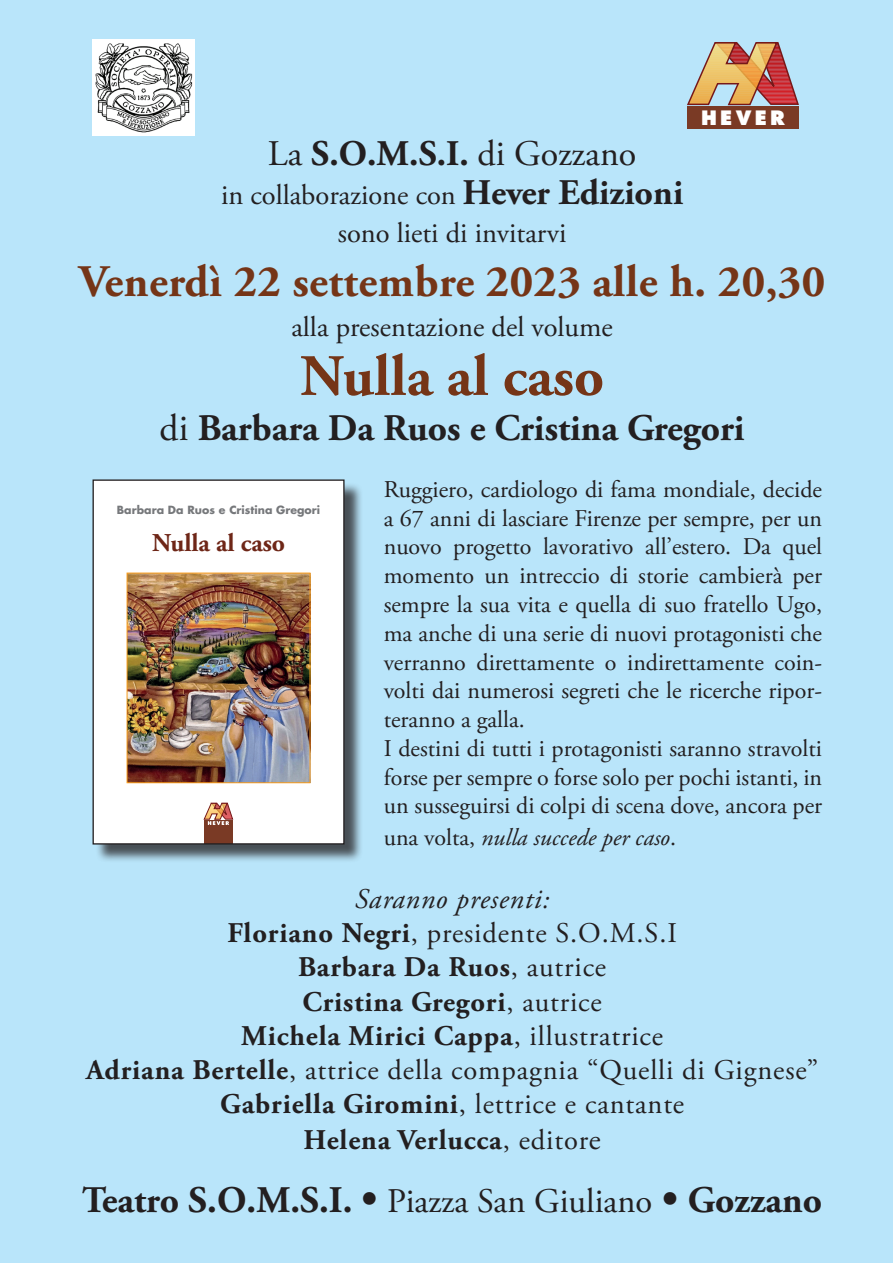
<style>
.page{position:relative;width:893px;height:1263px;background:#b9e5fa}
.page>*{position:absolute;margin:0;border:0;box-sizing:border-box;transform-origin:0 0}
.t1{font:700 58.5px "Adobe Garamond Pro";color:#753517}
.t2{font:700 45px "Adobe Garamond Pro";letter-spacing:.01em;color:#753517}
.t3{font:700 37.5px "Adobe Garamond Pro";color:#231f20}
.t4{font:36px "Adobe Garamond Pro";color:#231f20}
.t5{font:28.5px/34.5px "Adobe Garamond Pro";letter-spacing:.02em;color:#231f20;text-align:center}
.t6{font:28.5px/37.5px "Adobe Garamond Pro";color:#231f20;text-align:center}
.t7{font:700 25.65px "Adobe Garamond Pro";color:#6e2617}
.t8{font:24px/28.8px "Adobe Garamond Pro";color:#231f20}
.t9{font:italic 24px "Adobe Garamond Pro";color:#231f20}
.t10{font:800 19.35px "Futura";letter-spacing:.17em;color:#fff}
.t11{font:700 10.95px "Futura";color:#76787b}
.s1{font-weight:700}
.s2{font-weight:700;font-size:36px}
.s3{font-weight:400}
.s4{font-style:normal}
.s5{font-style:italic}
.s6{font-size:30px}
.s7{font-size:40.5px}
.s8{font-weight:400;font-size:34.5px}
</style>
<div class="page">
<svg style="left:687px;top:42px;width:112px;height:63px"></svg>
<div style="left:687px;top:106px;width:112px;height:23px;background:#7a3a25"></div>
<img style="left:93px;top:40px;width:102px;height:95px">
<div style="left:95px;top:482px;width:268px;height:381px;background:#231f20;opacity:.75"></div>
<div style="left:93px;top:480px;width:251px;height:363px;background:#fff"></div>
<div style="left:204px;top:820px;width:29px;height:23px;background:#7a3a25"></div>
<svg style="left:204px;top:803px;width:29px;height:22px"></svg>
<img style="left:129px;top:575px;width:179px;height:206px">
<div style="left:127px;top:573px;width:183px;height:210px;border:1px solid #f89c1c"></div>
<div style="left:93px;top:479px;width:252px;height:365px;border:1px solid #231f20"></div>
<p class="t10" style="left:701px;top:105px;width:85px">HEVER</p>
<h3 class="t4" style="left:268px;top:132px;width:370px">La <span class="s1">S.O.M.S.I.</span> di Gozzano</h3>
<p class="t6" style="left:221px;top:178px;width:464px">in collaborazione con <span class="s2">Hever Edizioni </span>sono lieti di invitarvi</p>
<h2 class="t2" style="left:79px;top:255px;width:747px">Venerdì 22 settembre 2023 alle h. 20,30</h2>
<p class="t6" style="left:291px;top:310px;width:323px">alla presentazione del volume</p>
<h1 class="t1" style="left:300px;top:342px;width:305px">Nulla al caso</h1>
<h3 class="t3" style="left:160px;top:406px;width:587px"><span class="s3">di</span> Barbara Da Ruos e Cristina Gregori</h3>
<p class="t11" style="left:117px;top:503px;width:205px">Barbara Da Ruos e Cristina Gregori</p>
<p class="t7" style="left:152px;top:528px;width:135px">Nulla al caso</p>
<p class="t8" style="left:384px;top:476px;width:440px">Ruggiero, cardiologo di fama mondiale, decide a 67 anni di lasciare Firenze per sempre, per un nuovo progetto lavorativo all’estero. Da quel momento un intreccio di storie cambierà per sempre la sua vita e quella di suo fratello Ugo, ma anche di una serie di nuovi protagonisti che verranno direttamente o indirettamente coin&shy;volti dai numerosi segreti che le ricerche ripor&shy;teranno a galla.<br>I destini di tutti i protagonisti saranno stravolti forse per sempre o forse solo per pochi istanti, in un susseguirsi di colpi di scena dove, ancora per</p>
<p class="t9" style="left:384px;top:823px;width:294px"><span class="s4">una volta,</span> nulla succede per caso<span class="s4">.</span></p>
<p class="t5" style="left:86px;top:883px;width:733px"><span class="s5">Saranno presenti:<br></span><span class="s1">Floriano Negri</span>, presidente S.O.M.S.I<br><span class="s1">Barbara Da Ruos</span>, autrice<br><span class="s1">Cristina Gregori</span>, autrice<br><span class="s1">Michela Mirici Cappa</span>, illustratrice<br><span class="s1">Adriana Bertelle</span>, attrice della compagnia “Quelli di Gignese” <span class="s1">Gabriella Giromini</span>, lettrice e cantante<br><span class="s1">Helena Verlucca</span>, editor<span class="s6">e</span></p>
<h3 class="t3" style="left:82px;top:1178px;width:742px">Teatro S.O.M.S.I. <span class="s7">•</span> <span class="s8">Piazza San Giuliano</span> <span class="s7">•</span> Gozzano</h3>
</div>
